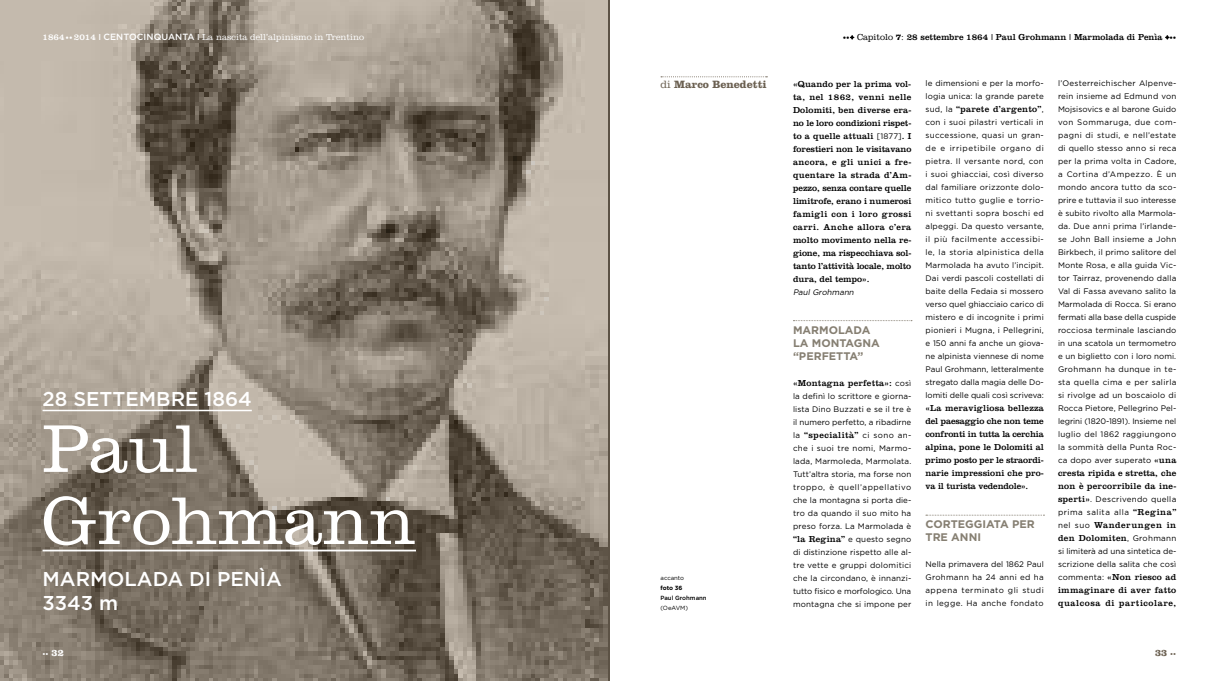
<style>
.page{position:relative;width:1219px;height:681px;background:#fff}
.page>*{position:absolute;margin:0;border:0;box-sizing:border-box;transform-origin:0 0}
.t1{font:300 70px/72px "Clarendon";color:#fff}
.t2{font:500 20px/24px "Gotham";color:#fff}
.t3{font:700 11px/13px "Gotham";color:#867f72}
.t4{font:700 11px "Clarendon";color:#6b6051}
.t5{font:700 10px "Clarendon";color:#6b6051}
.t6{font:9px/13px "Clarendon";letter-spacing:.01em;color:#000;text-align:justify}
.t7{font:9px/13px "Clarendon";letter-spacing:.04em;color:#000}
.t8{font:300 9px "Clarendon";color:#fff}
.t9{font:9px "Clarendon";letter-spacing:.03em;color:#000}
.t10{font:9px "Clarendon";letter-spacing:.05em;color:#000}
.t11{font:9px "Clarendon";color:#fff}
.t12{font:500 9px "Gotham";color:#fff}
.t13{font:8px/13px "Gotham";letter-spacing:.015em;color:#000;text-align:justify}
.t14{font:8px/13px "Gotham";letter-spacing:.035em;color:#000}
.t15{font:italic 8px "Gotham";color:#000}
.t16{font:6px "Gotham";color:#000}
.t17{font:500 6px "Gotham";color:#000}
.t18{font:700 6px "Gotham";letter-spacing:-.005em;color:#000}
.t19{font:700 6px "Clarendon";color:#fff}
.s1{font-size:7px}
.s2{font-weight:700}
.s3{font-family:"Gotham";font-weight:500}
.s4{font-weight:300}
.s5{font-size:10px}
.s6{font-family:"Gotham";font-size:8px}
.s7{font-family:"Clarendon";font-size:9px}
.s8{font-size:6px}
</style>
<div class="page">
<svg style="left:850px;top:36px;width:4px;height:3px"></svg>
<svg style="left:1165px;top:36px;width:4px;height:3px"></svg>
<img style="left:0;top:0;width:607px;height:680px">
<hr style="left:43px;top:409px;width:209px;height:2px;background:#fff">
<hr style="left:43px;top:549px;width:373px;height:2px;background:#fff">
<svg style="left:661px;top:76px;width:106px;height:1px"></svg>
<svg style="left:793px;top:320px;width:119px;height:1px"></svg>
<svg style="left:926px;top:514px;width:118px;height:1px"></svg>
<p class="t11" style="left:43px;top:32px;width:75px">1864 <span class="s1">••</span> 2014 <span class="s2">|</span> <span class="s3">CENTO</span></p>
<p class="t12" style="left:137px;top:32px;width:14px">CINQUANTA</p>
<p class="t8" style="left:198px;top:32px;width:168px"><span class="s2">|</span> La nascita dell’alpinismo in Trentino</p>
<p class="t6" style="left:843px;top:30px;width:335px"><span class="s1">••+</span> <span class="s4">Capitolo</span> <span class="s2">7</span><span class="s4">:</span> 28 settembre 1864 | Paul Grohmann | Marmolada di Penìa <span class="s1">+••</span></p>
<h2 class="t2" style="left:43px;top:386px;width:58px">28 SETTE</h2>
<h2 class="t2" style="left:139px;top:386px;width:114px">MBRE 1864</h2>
<h1 class="t1" style="left:43px;top:411px;width:375px">Paul<br>Grohmann</h1>
<h2 class="t2" style="left:43px;top:566px;width:241px">MARMOLADA DI PENÌA<br>3343 M</h2>
<p class="t19" style="left:43px;top:650px;width:23px">•• <span class="s5">32</span></p>
<h3 class="t4" style="left:660px;top:78px;width:108px"><span class="s4">di</span> Marco Benedetti</h3>
<p class="t6" style="left:793px;top:77px;width:120px">«Quando per la prima vol&shy;ta, nel 1862, venni nelle Dolomiti, ben diverse era&shy;no le loro condizioni rispet&shy;to a quelle attuali <span class="s6">[1877]</span>. I forestieri non le visitavano ancora, e gli unici a fre&shy;quentare la strada d’Am&shy;pezzo, senza contare quelle limitrofe, erano i numerosi famigli con i loro grossi carri. Anche allora c’era molto movimento nella re&shy;gione, ma rispecchiava sol&shy;tanto l’attività locale, molto dura, del tempo».</p>
<p class="t15" style="left:793px;top:287px;width:64px">Paul Grohmann</p>
<h3 class="t3" style="left:793px;top:323px;width:19px">MARM</h3>
<h3 class="t3" style="left:793px;top:323px;width:86px;text-indent:36px">OLADA<br>LA MONTAGNA “PERFETTA</h3>
<h3 class="t3" style="left:857px;top:349px;width:7px">”</h3>
<p class="t6" style="left:793px;top:376px;width:120px">«Montagna perfetta»: <span class="s6">così</span></p>
<p class="t13" style="left:793px;top:389px;width:120px">la definì lo scrittore e giorna&shy;lista Dino Buzzati e se il tre è il numero perfetto, a ribadirne</p>
<p class="t10" style="left:793px;top:429px;width:120px"><span class="s6">la</span> “specialità” <span class="s6">ci sono an-</span></p>
<p class="t13" style="left:793px;top:441px;width:120px">che i suoi tre nomi, Marmo&shy;lada, Marmoleda, Marmolata.<br>Tutt’altra storia, ma forse non troppo, è quell’appellativo che la montagna si porta die&shy;tro da quando il suo mito ha preso forza. La Marmolada è <span class="s7">“la Regina”</span> e questo segno di distinzione rispetto alle al&shy;tre vette e gruppi dolomitici che la circondano, è innanzi&shy;tutto fisico e morfologico. Una montagna che si impone per</p>
<p class="t16" style="left:660px;top:573px;width:25px">accanto</p>
<p class="t18" style="left:660px;top:584px;width:24px">FOTO 36</p>
<p class="t17" style="left:660px;top:594px;width:48px">PAUL GROHMANN</p>
<p class="t16" style="left:660px;top:603px;width:29px">(OeAVM)</p>
<p class="t13" style="left:925px;top:76px;width:120px">le dimensioni e per la morfo&shy;logia unica: la grande parete</p>
<p class="t9" style="left:925px;top:103px;width:120px"><span class="s6">sud, la</span> “parete d’argento”<span class="s6">,</span></p>
<p class="t13" style="left:925px;top:115px;width:120px">con i suoi pilastri verticali in successione, quasi un gran&shy;de e irripetibile organo di pietra. Il versante nord, con i suoi ghiacciai, così diverso dal familiare orizzonte dolo&shy;mitico tutto guglie e torrio&shy;ni svettanti sopra boschi ed alpeggi. Da questo versante, il più facilmente accessibi&shy;le, la storia alpinistica della Marmolada ha avuto l’incipit.<br>Dai verdi pascoli costellati di baite della Fedaia si mossero verso quel ghiacciaio carico di mistero e di incognite i primi pionieri i Mugna, i Pellegrini, e 150 anni fa anche un giova&shy;ne alpinista viennese di nome Paul Grohmann, letteralmente stregato dalla magia delle Do&shy;lomiti delle quali così scriveva:</p>
<p class="t6" style="left:925px;top:401px;width:120px">«La meravigliosa bellezza del paesaggio che non teme confronti in tutta la cerchia alpina, pone le Dolomiti al primo posto per le straordi&shy;narie impressioni che pro&shy;va il turista vedendole».</p>
<h3 class="t3" style="left:925px;top:517px;width:69px">CORTEGGIATA</h3>
<h3 class="t3" style="left:1012px;top:517px;width:21px">PER</h3>
<h3 class="t3" style="left:925px;top:530px;width:57px">TRE ANNI</h3>
<p class="t13" style="left:925px;top:557px;width:120px">Nella primavera del 1862 Paul Grohmann ha 24 anni ed ha appena terminato gli studi in legge. Ha anche fondato</p>
<p class="t13" style="left:1058px;top:76px;width:120px">l’Oesterreichischer Alpenve&shy;rein insieme ad Edmund von Mojsisovics e al barone Guido von Sommaruga, due com&shy;pagni di studi, e nell’estate di quello stesso anno si reca per la prima volta in Cadore, a Cortina d’Ampezzo. È un mondo ancora tutto da sco&shy;prire e tuttavia il suo interesse è subito rivolto alla Marmola&shy;da. Due anni prima l’irlande&shy;se John Ball insieme a John Birkbech, il primo salitore del Monte Rosa, e alla guida Vic&shy;tor Tairraz, provenendo dalla Val di Fassa avevano salito la Marmolada di Rocca. Si erano fermati alla base della cuspide rocciosa terminale lasciando in una scatola un termometro e un biglietto con i loro nomi.<br>Grohmann ha dunque in te&shy;sta quella cima e per salirla si rivolge ad un boscaiolo di Rocca Pietore, Pellegrino Pel&shy;legrini (1820-1891). Insieme nel luglio del 1862 raggiungono la sommità della Punta Roc&shy;ca dopo aver superato <span class="s7">«una</span></p>
<p class="t6" style="left:1058px;top:466px;width:120px">cresta ripida e stretta, che non è percorribile da ine-</p>
<p class="t14" style="left:1058px;top:492px;width:120px"><span class="s7">sperti»</span>. Descrivendo quella prima salita alla <span class="s7">“Regina”</span></p>
<p class="t7" style="left:1058px;top:518px;width:120px"><span class="s6">nel suo</span> Wanderungen in den Dolomiten<span class="s6">, Grohmann</span></p>
<p class="t13" style="left:1058px;top:544px;width:120px">si limiterà ad una sintetica de&shy;scrizione della salita che così</p>
<p class="t6" style="left:1058px;top:570px;width:120px"><span class="s6">commenta:</span> «Non riesco ad immaginare di aver fatto qualcosa di particolare,</p>
<p class="t5" style="left:1155px;top:646px;width:23px">33 <span class="s8">••</span></p>
</div>
